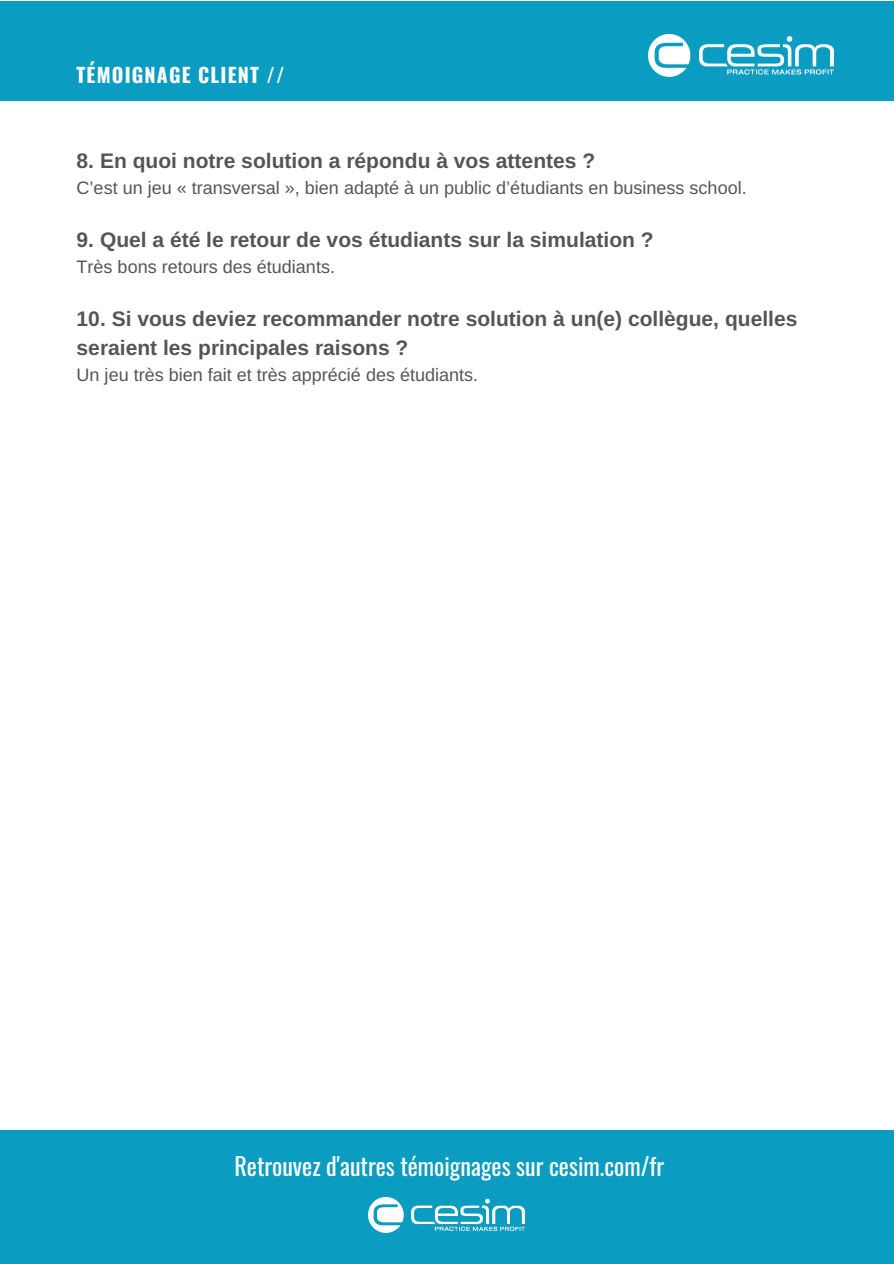
<style>
.page{position:relative;width:894px;height:1264px;background:#fff}
.page>*{position:absolute;margin:0;border:0;box-sizing:border-box;transform-origin:0 0}
.t1{font:24px "Oswald";color:#fff}
.t2{font:700 21px/29.2px "Arimo";color:#555}
.t3{font:700 19.8px "Oswald";letter-spacing:.06em;color:#fff}
.t4{font:18px "Arimo";color:#555}
</style>
<div class="page">
<div style="left:0;top:2px;width:893px;height:99px;background:#0b9cc2"></div>
<img style="left:648px;top:35px;width:185px;height:41px">
<div style="left:0;top:1130px;width:893px;height:133px;background:#0b9cc2"></div>
<img style="left:368px;top:1197px;width:156px;height:35px">
<p class="t3" style="left:77px;top:60px;width:209px">TÉMOIGNAGE CLIENT //</p>
<p class="t2" style="left:77px;top:146px;width:520px">8. En quoi notre solution a répondu à vos attentes ?</p>
<p class="t4" style="left:77px;top:178px;width:671px">C’est un jeu « transversal », bien adapté à un public d’étudiants en business school.</p>
<p class="t2" style="left:77px;top:225px;width:578px">9. Quel a été le retour de vos étudiants sur la simulation ?</p>
<p class="t4" style="left:77px;top:257px;width:260px">Très bons retours des étudiants.</p>
<p class="t2" style="left:77px;top:304px;width:722px">10. Si vous deviez recommander notre solution à un(e) collègue, quelles seraient les principales raisons ?</p>
<p class="t4" style="left:77px;top:365px;width:403px">Un jeu très bien fait et très apprécié des étudiants.</p>
<p class="t1" style="left:234px;top:1146px;width:431px">Retrouvez d'autres témoignages sur cesim.com/fr</p>
</div>
